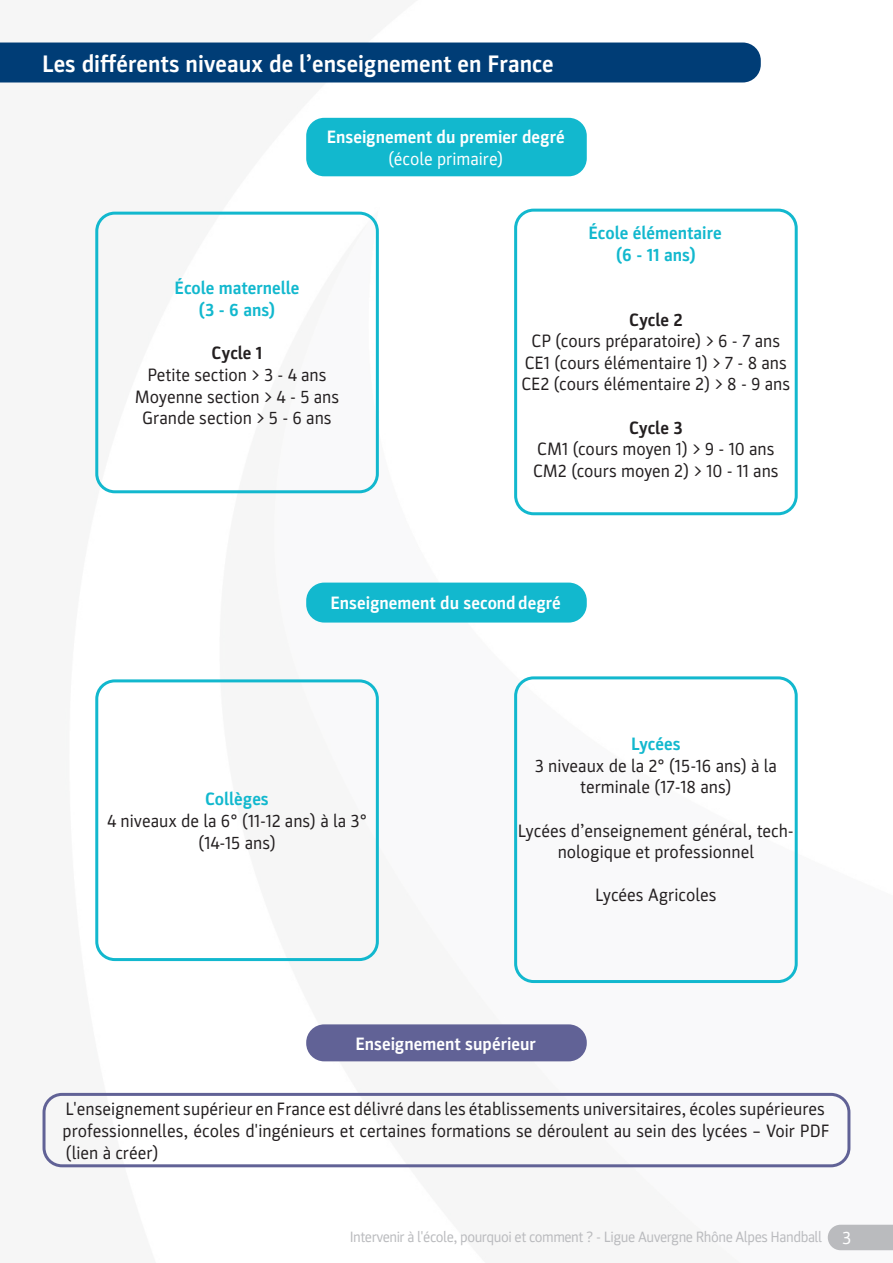
<style>
.page{position:relative;width:893px;height:1263px;background:#fff}
.page>*{position:absolute;margin:0;border:0;box-sizing:border-box;transform-origin:0 0}
.t1{font:700 24px "Parka";color:#fff}
.t2{font:18px/21.6px "Parka";color:#231f20;text-align:center}
.t3{font:700 18px "Parka";color:#fff}
.t4{font:700 18px "Parka";color:#12b8ce}
.t5{font:700 18px "Parka";color:#231f20}
.t6{font:18px "Parka";color:#fff}
.t7{font:15px "Parka";letter-spacing:-.03em;color:#babbbe}
</style>
<div class="page">
<img style="left:0;top:42px;width:893px;height:1209px">
<div style="left:0;top:43px;width:761px;height:39px;background:#003d76"></div>
<div style="left:306px;top:118px;width:281px;height:58px;background:#12b8ce;border-radius:18px"></div>
<div style="left:95px;top:212px;width:284px;height:281px;border:3px solid #12b8ce;border-radius:18px"></div>
<div style="left:514px;top:209px;width:284px;height:306px;border:3px solid #12b8ce;border-radius:18px"></div>
<div style="left:306px;top:583px;width:281px;height:39px;background:#12b8ce;border-radius:18px"></div>
<div style="left:95px;top:679px;width:284px;height:282px;border:3px solid #12b8ce;border-radius:18px"></div>
<div style="left:514px;top:676px;width:284px;height:307px;border:3px solid #12b8ce;border-radius:18px"></div>
<div style="left:306px;top:1024px;width:281px;height:37px;background:#616296;border-radius:18px"></div>
<div style="left:43px;top:1093px;width:807px;height:74px;border:3px solid #616296;border-radius:18px"></div>
<div style="left:828px;top:1225px;width:65px;height:25px;background:#babbbe"></div>
<p class="t1" style="left:42px;top:50px;width:513px">Les différents niveaux de l’enseignement en France</p>
<p class="t3" style="left:327px;top:127px;width:239px">Enseignement du premier degré</p>
<p class="t6" style="left:388px;top:149px;width:117px">(école primaire)</p>
<p class="t4" style="left:589px;top:223px;width:135px">École élémentaire</p>
<p class="t4" style="left:616px;top:245px;width:82px">(6 - 11 ans)</p>
<p class="t4" style="left:175px;top:278px;width:126px">École maternelle</p>
<p class="t4" style="left:199px;top:300px;width:78px">(3 - 6 ans)</p>
<p class="t5" style="left:212px;top:343px;width:52px">Cycle 1</p>
<p class="t2" style="left:147px;top:364px;width:181px">Petite section &gt; 3 - 4 ans</p>
<p class="t2" style="left:135px;top:386px;width:206px">Moyenne section &gt; 4 - 5 ans</p>
<p class="t2" style="left:142px;top:407px;width:191px">Grande section &gt; 5 - 6 ans</p>
<p class="t5" style="left:629px;top:309px;width:55px">Cycle 2</p>
<p class="t2" style="left:531px;top:330px;width:250px">CP (cours préparatoire) &gt; 6 - 7 ans</p>
<p class="t2" style="left:525px;top:352px;width:264px">CE1 (cours élémentaire 1) &gt; 7 - 8 ans</p>
<p class="t2" style="left:521px;top:373px;width:270px">CE2 (cours élémentaire 2) &gt; 8 - 9 ans</p>
<p class="t5" style="left:629px;top:417px;width:55px">Cycle 3</p>
<p class="t2" style="left:537px;top:438px;width:239px">CM1 (cours moyen 1) &gt; 9 - 10 ans</p>
<p class="t2" style="left:533px;top:460px;width:247px">CM2 (cours moyen 2) &gt; 10 - 11 ans</p>
<p class="t3" style="left:330px;top:593px;width:232px">Enseignement du second degré</p>
<p class="t4" style="left:205px;top:789px;width:65px">Collèges</p>
<p class="t2" style="left:107px;top:810px;width:261px">4 niveaux de la 6° (11-12 ans) à la 3° (14-15 ans)</p>
<p class="t4" style="left:631px;top:734px;width:51px">Lycées</p>
<p class="t2" style="left:535px;top:755px;width:244px">3 niveaux de la 2° (15-16 ans) à la terminale (17-18 ans)</p>
<p class="t2" style="left:518px;top:820px;width:278px">Lycées d’enseignement général, tech&shy;nologique et professionnel</p>
<p class="t2" style="left:595px;top:884px;width:123px">Lycées Agricoles</p>
<p class="t3" style="left:355px;top:1033px;width:182px">Enseignement supérieur</p>
<p class="t2" style="left:63px;top:1098px;width:769px;text-align:left">L'enseignement supérieur en France est délivré dans les établissements universitaires, écoles supérieures professionnelles, écoles d'ingénieurs et certaines formations se déroulent au sein des lycées – Voir PDF (lien à créer)</p>
<p class="t7" style="left:350px;top:1228px;width:474px">Intervenir à l'école, pourquoi et comment ? - Ligue Auvergne Rhône Alpes Handball</p>
<p class="t6" style="left:842px;top:1228px;width:11px">3</p>
</div>
